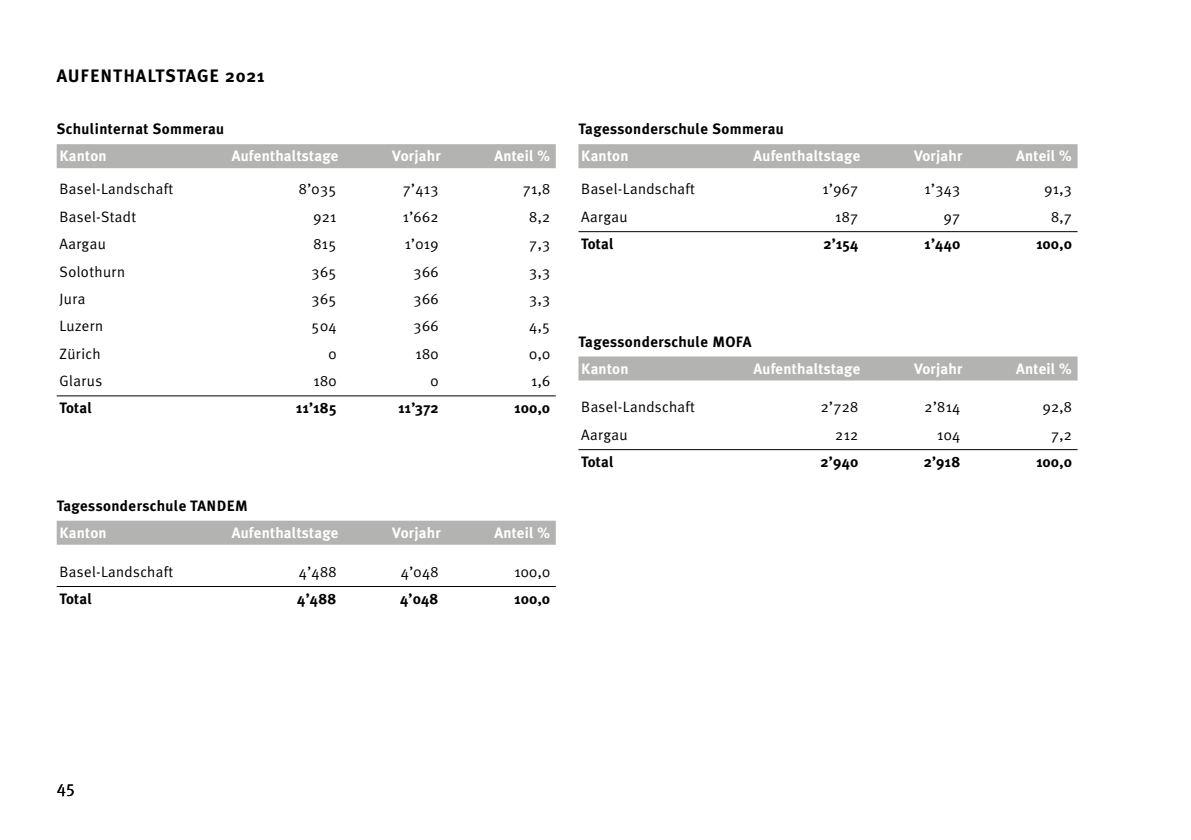
<style>
.page{position:relative;width:1191px;height:840px;background:#fff}
.page>*{position:absolute;margin:0;border:0;box-sizing:border-box;transform-origin:0 0}
.t1{font:700 18px "Meta Plus";letter-spacing:.05em;color:#000}
.t2{font:17px "Meta Plus Normal";color:#000}
.t3{font:15px "Meta Plus Normal";letter-spacing:.025em;color:#000}
.t4{font:700 15px "Meta Plus";letter-spacing:.025em;color:#000}
.t5{font:700 15px "Meta Plus";letter-spacing:.015em;color:#fff}
</style>
<div class="page">
<div style="left:57px;top:144px;width:499px;height:24px;background:#b3b3b1"></div>
<hr style="left:57px;top:395px;width:499px;height:1px;background:#000">
<div style="left:57px;top:520px;width:499px;height:24px;background:#b3b3b1"></div>
<hr style="left:57px;top:585px;width:499px;height:1px;background:#000">
<div style="left:578px;top:144px;width:499px;height:24px;background:#b3b3b1"></div>
<hr style="left:578px;top:231px;width:499px;height:1px;background:#000">
<div style="left:578px;top:356px;width:499px;height:24px;background:#b3b3b1"></div>
<hr style="left:578px;top:449px;width:499px;height:1px;background:#000">
<p class="t1" style="left:57px;top:65px;width:209px">AUFENTHALTSTAGE 2021</p>
<p class="t4" style="left:57px;top:120px;width:169px">Schulinternat Sommerau</p>
<p class="t5" style="left:60px;top:147px;width:49px">Kanton</p>
<p class="t5" style="left:232px;top:147px;width:108px">Aufenthaltstage</p>
<p class="t5" style="left:392px;top:147px;width:50px">Vorjahr</p>
<p class="t5" style="left:494px;top:147px;width:57px">Anteil %</p>
<p class="t3" style="left:60px;top:180px;width:115px">Basel-Landschaft</p>
<p class="t3" style="left:299px;top:180px;width:39px">8’035</p>
<p class="t3" style="left:403px;top:180px;width:37px">7’413</p>
<p class="t3" style="left:523px;top:180px;width:29px">71,8</p>
<p class="t3" style="left:60px;top:208px;width:78px">Basel-Stadt</p>
<p class="t3" style="left:313px;top:208px;width:24px">921</p>
<p class="t3" style="left:403px;top:208px;width:37px">1’662</p>
<p class="t3" style="left:529px;top:208px;width:22px">8,2</p>
<p class="t3" style="left:60px;top:235px;width:48px">Aargau</p>
<p class="t3" style="left:313px;top:235px;width:24px">815</p>
<p class="t3" style="left:405px;top:235px;width:35px">1’019</p>
<p class="t3" style="left:529px;top:235px;width:22px">7,3</p>
<p class="t3" style="left:60px;top:262px;width:67px">Solothurn</p>
<p class="t3" style="left:311px;top:262px;width:26px">365</p>
<p class="t3" style="left:413px;top:262px;width:26px">366</p>
<p class="t3" style="left:529px;top:262px;width:22px">3,3</p>
<p class="t3" style="left:60px;top:290px;width:27px">Jura</p>
<p class="t3" style="left:311px;top:290px;width:26px">365</p>
<p class="t3" style="left:413px;top:290px;width:26px">366</p>
<p class="t3" style="left:529px;top:290px;width:22px">3,3</p>
<p class="t3" style="left:60px;top:317px;width:45px">Luzern</p>
<p class="t3" style="left:311px;top:317px;width:26px">504</p>
<p class="t3" style="left:413px;top:317px;width:26px">366</p>
<p class="t3" style="left:529px;top:317px;width:22px">4,5</p>
<p class="t3" style="left:60px;top:344px;width:42px">Zürich</p>
<p class="t3" style="left:328px;top:344px;width:10px">0</p>
<p class="t3" style="left:415px;top:344px;width:24px">180</p>
<p class="t3" style="left:529px;top:344px;width:22px">0,0</p>
<p class="t3" style="left:60px;top:372px;width:44px">Glarus</p>
<p class="t3" style="left:313px;top:372px;width:24px">180</p>
<p class="t3" style="left:430px;top:372px;width:10px">0</p>
<p class="t3" style="left:531px;top:372px;width:20px">1,6</p>
<p class="t4" style="left:60px;top:399px;width:34px">Total</p>
<p class="t4" style="left:296px;top:399px;width:42px">11’185</p>
<p class="t4" style="left:398px;top:399px;width:42px">11’372</p>
<p class="t4" style="left:514px;top:399px;width:37px">100,0</p>
<p class="t4" style="left:57px;top:497px;width:192px">Tagessonderschule TANDEM</p>
<p class="t5" style="left:60px;top:524px;width:49px">Kanton</p>
<p class="t5" style="left:232px;top:524px;width:108px">Aufenthaltstage</p>
<p class="t5" style="left:392px;top:524px;width:50px">Vorjahr</p>
<p class="t5" style="left:494px;top:524px;width:57px">Anteil %</p>
<p class="t3" style="left:60px;top:562px;width:115px">Basel-Landschaft</p>
<p class="t3" style="left:299px;top:562px;width:39px">4’488</p>
<p class="t3" style="left:401px;top:562px;width:39px">4’048</p>
<p class="t3" style="left:514px;top:562px;width:37px">100,0</p>
<p class="t4" style="left:60px;top:590px;width:34px">Total</p>
<p class="t4" style="left:297px;top:590px;width:41px">4’488</p>
<p class="t4" style="left:400px;top:590px;width:40px">4’048</p>
<p class="t4" style="left:514px;top:590px;width:37px">100,0</p>
<p class="t4" style="left:578px;top:120px;width:207px">Tagessonderschule Sommerau</p>
<p class="t5" style="left:581px;top:147px;width:49px">Kanton</p>
<p class="t5" style="left:753px;top:147px;width:108px">Aufenthaltstage</p>
<p class="t5" style="left:914px;top:147px;width:50px">Vorjahr</p>
<p class="t5" style="left:1016px;top:147px;width:57px">Anteil %</p>
<p class="t3" style="left:581px;top:180px;width:115px">Basel-Landschaft</p>
<p class="t3" style="left:822px;top:180px;width:37px">1’967</p>
<p class="t3" style="left:924px;top:180px;width:37px">1’343</p>
<p class="t3" style="left:1044px;top:180px;width:29px">91,3</p>
<p class="t3" style="left:581px;top:208px;width:48px">Aargau</p>
<p class="t3" style="left:835px;top:208px;width:24px">187</p>
<p class="t3" style="left:943px;top:208px;width:18px">97</p>
<p class="t3" style="left:1051px;top:208px;width:22px">8,7</p>
<p class="t4" style="left:581px;top:235px;width:34px">Total</p>
<p class="t4" style="left:823px;top:235px;width:36px">2’154</p>
<p class="t4" style="left:924px;top:235px;width:37px">1’440</p>
<p class="t4" style="left:1036px;top:235px;width:37px">100,0</p>
<p class="t4" style="left:578px;top:332px;width:174px">Tagessonderschule MOFA</p>
<p class="t5" style="left:581px;top:359px;width:49px">Kanton</p>
<p class="t5" style="left:753px;top:359px;width:108px">Aufenthaltstage</p>
<p class="t5" style="left:914px;top:359px;width:50px">Vorjahr</p>
<p class="t5" style="left:1016px;top:359px;width:57px">Anteil %</p>
<p class="t3" style="left:581px;top:398px;width:115px">Basel-Landschaft</p>
<p class="t3" style="left:820px;top:398px;width:39px">2’728</p>
<p class="t3" style="left:924px;top:398px;width:37px">2’814</p>
<p class="t3" style="left:1042px;top:398px;width:31px">92,8</p>
<p class="t3" style="left:581px;top:425px;width:48px">Aargau</p>
<p class="t3" style="left:835px;top:425px;width:24px">212</p>
<p class="t3" style="left:937px;top:425px;width:24px">104</p>
<p class="t3" style="left:1051px;top:425px;width:22px">7,2</p>
<p class="t4" style="left:581px;top:453px;width:34px">Total</p>
<p class="t4" style="left:820px;top:453px;width:39px">2’940</p>
<p class="t4" style="left:923px;top:453px;width:38px">2’918</p>
<p class="t4" style="left:1036px;top:453px;width:37px">100,0</p>
<p class="t2" style="left:57px;top:777px;width:20px">45</p>
</div>
